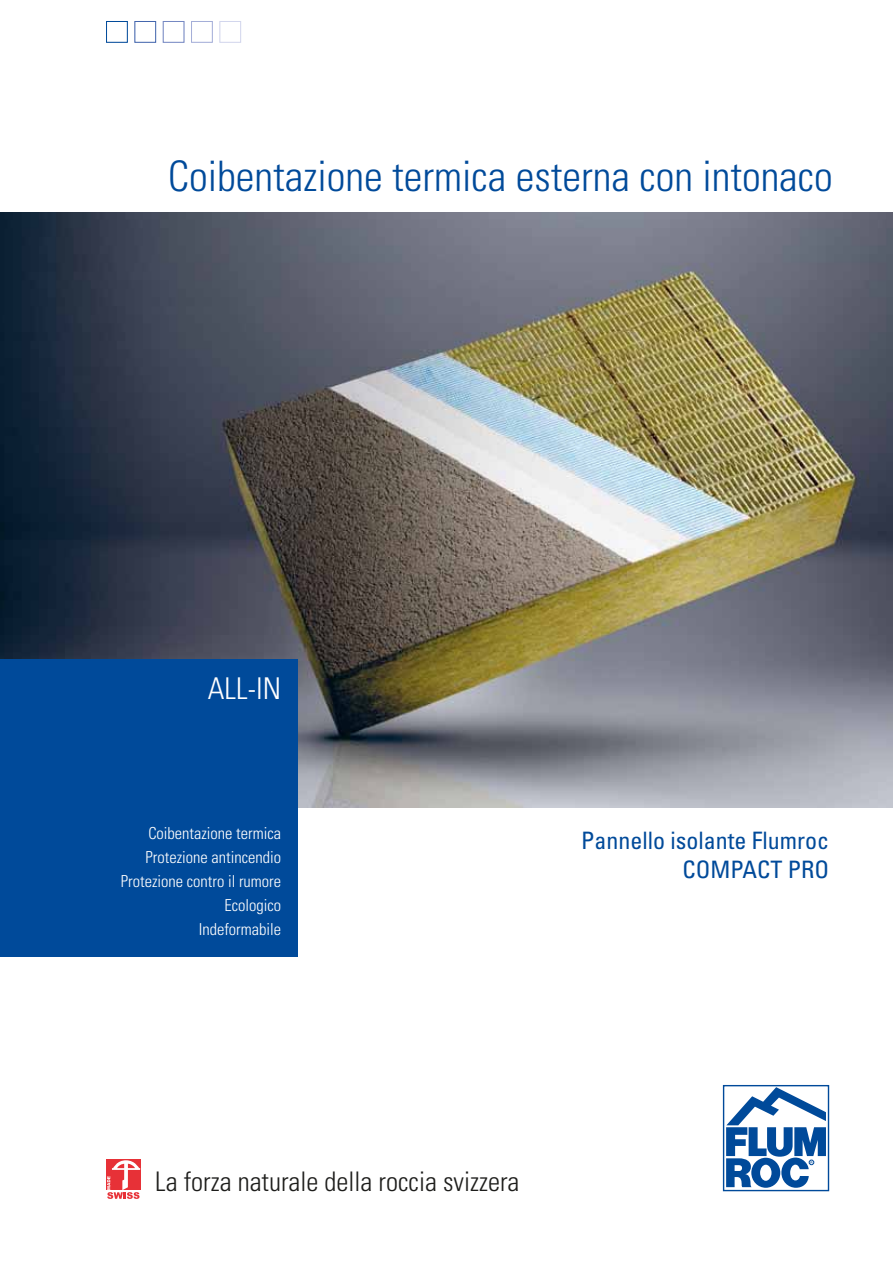
<style>
.page{position:relative;width:893px;height:1263px;background:#fff}
.page>*{position:absolute;margin:0;border:0;box-sizing:border-box;transform-origin:0 0}
.t1{font:300 condensed 42px "Univers";color:#004a9a}
.t2{font:300 condensed 30px "Univers";color:#fff}
.t3{font:300 condensed 27px "Univers";color:#1d1d1b}
.t4{font:condensed 24px/28.8px "Univers";color:#004a9a;text-align:right}
.t5{font:300 condensed 16.5px/24px "Univers";color:#fff;text-align:right}
</style>
<div class="page">
<div style="left:723px;top:1085px;width:106px;height:106px;border:1px solid #004a9a"></div>
<svg style="left:726px;top:1087px;width:100px;height:101px"></svg>
<div style="left:220px;top:21px;width:21px;height:22px;border:1px solid #d2d6ed"></div>
<div style="left:191px;top:21px;width:22px;height:22px;border:1px solid #a4aed8"></div>
<div style="left:163px;top:21px;width:21px;height:22px;border:1px solid #7588c2"></div>
<div style="left:135px;top:21px;width:21px;height:22px;border:1px solid #4366ad"></div>
<div style="left:106px;top:21px;width:22px;height:22px;border:1px solid #004a9a"></div>
<div style="left:106px;top:1159px;width:34px;height:31px;background:#e73137"></div>
<svg style="left:107px;top:1160px;width:33px;height:39px"></svg>
<img style="left:0;top:213px;width:893px;height:595px">
<div style="left:0;top:659px;width:298px;height:298px;background:#004a9a"></div>
<h1 class="t1" style="left:168px;top:161px;width:666px">Coibentazione termica esterna con intonaco</h1>
<h2 class="t2" style="left:208px;top:678px;width:75px">ALL-IN</h2>
<p class="t5" style="left:121px;top:822px;width:162px">Coibentazione termica<br>Protezione antincendio<br>Protezione contro il rumore<br>Ecologico<br>Indeformabile</p>
<h3 class="t4" style="left:581px;top:829px;width:249px">Pannello isolante Flumroc<br>COMPACT PRO</h3>
<h3 class="t3" style="left:155px;top:1171px;width:366px">La forza naturale della roccia svizzera</h3>
</div>
